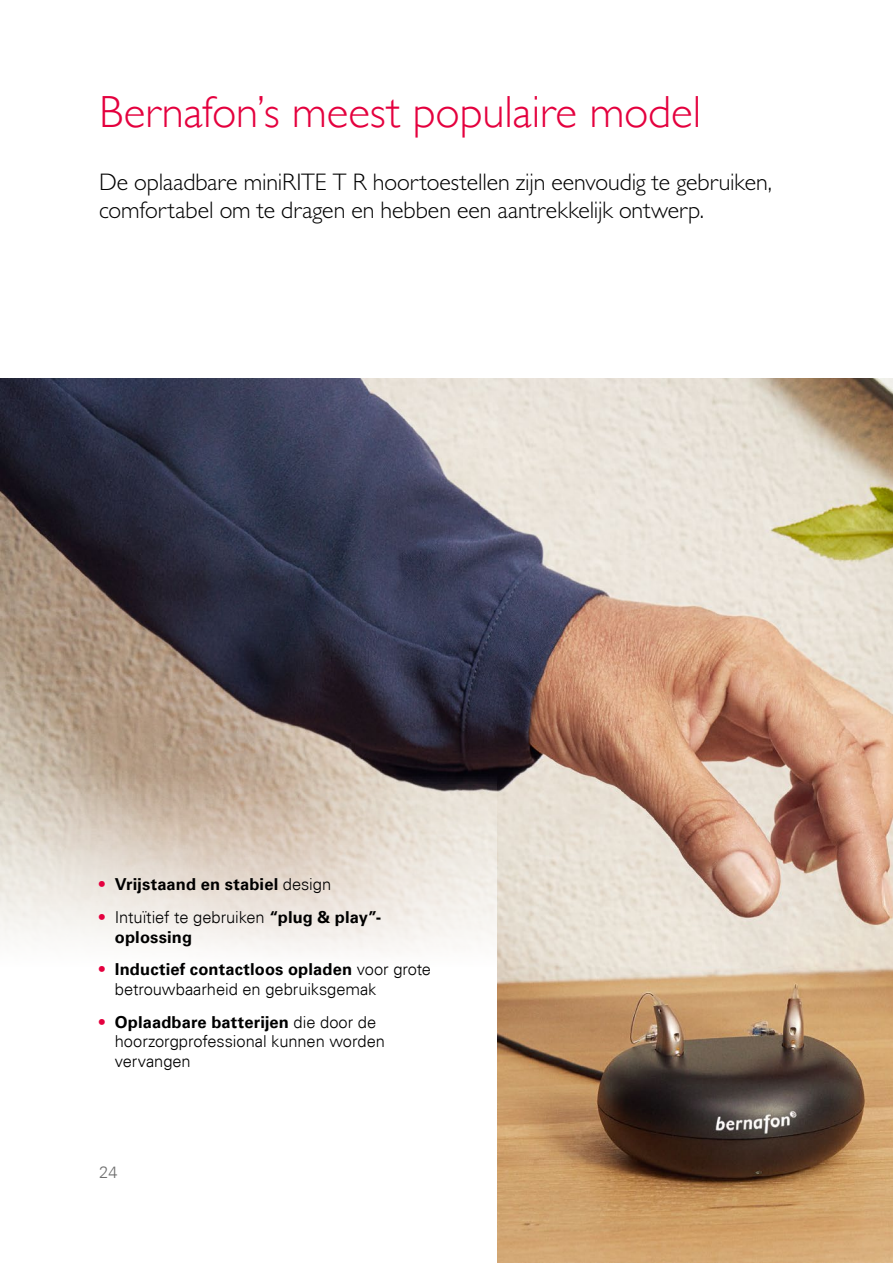
<style>
.page{position:relative;width:893px;height:1263px;background:#fff}
.page>*{position:absolute;margin:0;border:0;box-sizing:border-box;transform-origin:0 0}
.t1{font:300 45px "Gill Sans";letter-spacing:-.005em;color:#e4003e}
.t2{font:300 24px/28.8px "Gill Sans MT Pro";letter-spacing:-.005em;color:#000}
.t3{font:300 16.5px/19.8px "Univers Com 45";letter-spacing:-.005em;color:#000}
.t4{font:700 16.5px "Univers Com 65";letter-spacing:.01em;color:#000}
.t5{font:300 16.5px "Univers Com 45";color:#6e6e6e}
.s1{font-family:"Univers Com 45";font-weight:300;color:#e4003e}
.s2{font-family:"Univers Com 45";font-weight:300}
.s3{color:#e4003e}
.s4{font-family:"Univers Com 65";font-weight:700}
</style>
<div class="page">
<img style="left:0;top:379px;width:893px;height:884px">
<svg style="left:0;top:776px;width:496px;height:487px"></svg>
<h1 class="t1" style="left:99px;top:77px;width:604px">Bernafon’s meest populaire model</h1>
<p class="t2" style="left:99px;top:167px;width:674px">De oplaadbare miniRITE T R hoortoestellen zijn eenvoudig te gebruiken, comfortabel om te dragen en hebben een aantrekkelijk ontwerp.</p>
<p class="t4" style="left:98px;top:875px;width:235px"><span class="s1">•</span> Vrijstaand en stabiel <span class="s2">design</span></p>
<p class="t3" style="left:98px;top:907px;width:285px"><span class="s3">•</span> Intuïtief te gebruiken <span class="s4">“plug &amp; play”-</span></p>
<p class="t4" style="left:115px;top:927px;width:79px">oplossing</p>
<p class="t4" style="left:98px;top:960px;width:335px"><span class="s1">•</span> Inductief contactloos opladen <span class="s2">voor grote</span></p>
<p class="t3" style="left:115px;top:979px;width:263px">betrouwbaarheid en gebruiksgemak</p>
<p class="t4" style="left:98px;top:1012px;width:280px"><span class="s1">•</span> Oplaadbare batterijen <span class="s2">die door de</span></p>
<p class="t3" style="left:115px;top:1032px;width:272px">hoorzorgprofessional kunnen worden vervangen</p>
<p class="t5" style="left:99px;top:1162px;width:20px">24</p>
</div>
